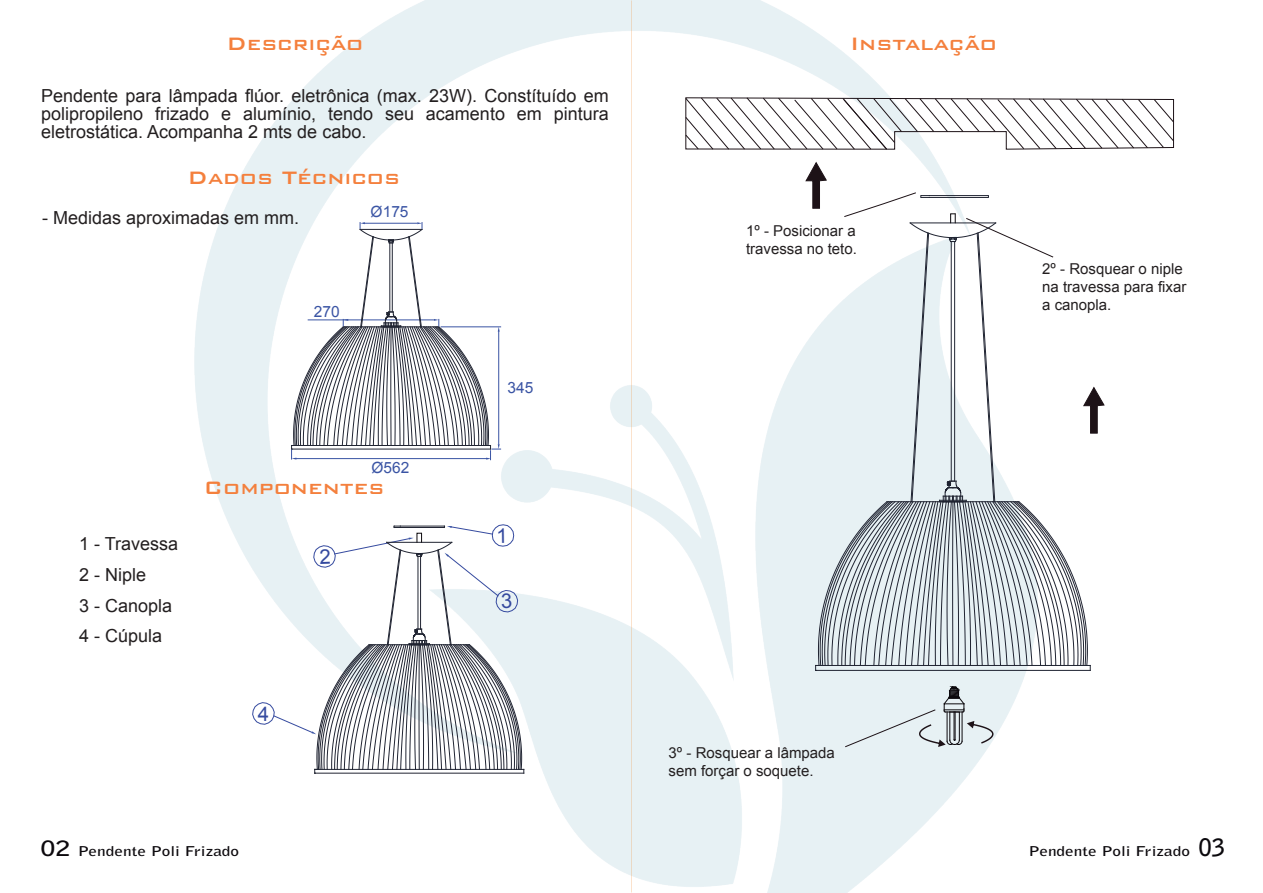
<style>
.page{position:relative;width:1263px;height:893px;background:#fff}
.page>*{position:absolute;margin:0;border:0;box-sizing:border-box;transform-origin:0 0}
.t1{font:500 24px "Bank Gothic BT";color:#f4803d}
.t2{font:20.4px "Arial";color:#354a9f}
.t3{font:18px/30.6px "Arial";color:#231f20;text-align:justify}
.t4{font:15.45px "Arial";color:#3a54a4}
.t5{font:15px/18px "Arial";color:#231f20}
.t6{font:700 13.5px "Bell Gothic Std";color:#0c090d;scale:1.28 1}
.s1{font-size:21px}
.s2{font-size:24px;color:#0b090d}
</style>
<div class="page">
<img style="left:194px;top:0;width:832px;height:893px">
<svg style="left:685px;top:97px;width:489px;height:53px"></svg>
<svg style="left:845px;top:687px;width:148px;height:60px;background:#d6dfe2"></svg>
<svg style="left:291px;top:222px;width:210px;height:238px"></svg>
<hr style="left:441px;top:327px;width:60px;height:1px;background:#3a54a4">
<svg style="left:805px;top:162px;width:299px;height:509px"></svg>
<svg style="left:252px;top:524px;width:272px;height:250px"></svg>
<h1 class="t1" style="left:226px;top:31px;width:138px">Descrição</h1>
<p class="t3" style="left:41px;top:87px;width:569px;line-height:18px">Pendente para lâmpada flúor. eletrônica (max. 23W). Constítuído em polipropileno frizado e alumínio, tendo seu acamento em pintura eletrostática. Acompanha 2 mts de cabo.</p>
<h1 class="t1" style="left:187px;top:164px;width:214px">Dados Técnicos</h1>
<p class="t3" style="left:42px;top:203px;width:259px">- Medidas aproximadas em mm.</p>
<p class="t4" style="left:314px;top:301px;width:27px">270</p>
<p class="t4" style="left:371px;top:202px;width:39px">Ø175</p>
<p class="t4" style="left:372px;top:457px;width:39px">Ø562</p>
<p class="t3" style="left:79px;top:529px;width:101px;text-align:left">1 - Travessa<br>2 - Niple<br>3 - Canopla<br>4 - Cúpula</p>
<h1 class="t1" style="left:204px;top:474px;width:182px">Componentes</h1>
<p class="t2" style="left:258px;top:700px;width:13px">4</p>
<p class="t6" style="left:41px;top:843px;width:157px"><span class="s1">02</span> Pendente Poli Frizado</p>
<p class="t4" style="left:508px;top:377px;width:27px">345</p>
<h1 class="t1" style="left:850px;top:31px;width:149px">Instalação</h1>
<p class="t5" style="left:746px;top:222px;width:112px">1º - Posicionar a travessa no teto.</p>
<p class="t5" style="left:1042px;top:260px;width:146px">2º - Rosquear o niple na travessa para fixar a canopla.</p>
<p class="t5" style="left:668px;top:743px;width:168px">3º - Rosquear a lâmpada sem forçar o soquete.</p>
<p class="t6" style="left:1028px;top:843px;width:155px">Pendente Poli Frizado <span class="s2">03</span></p>
</div>
